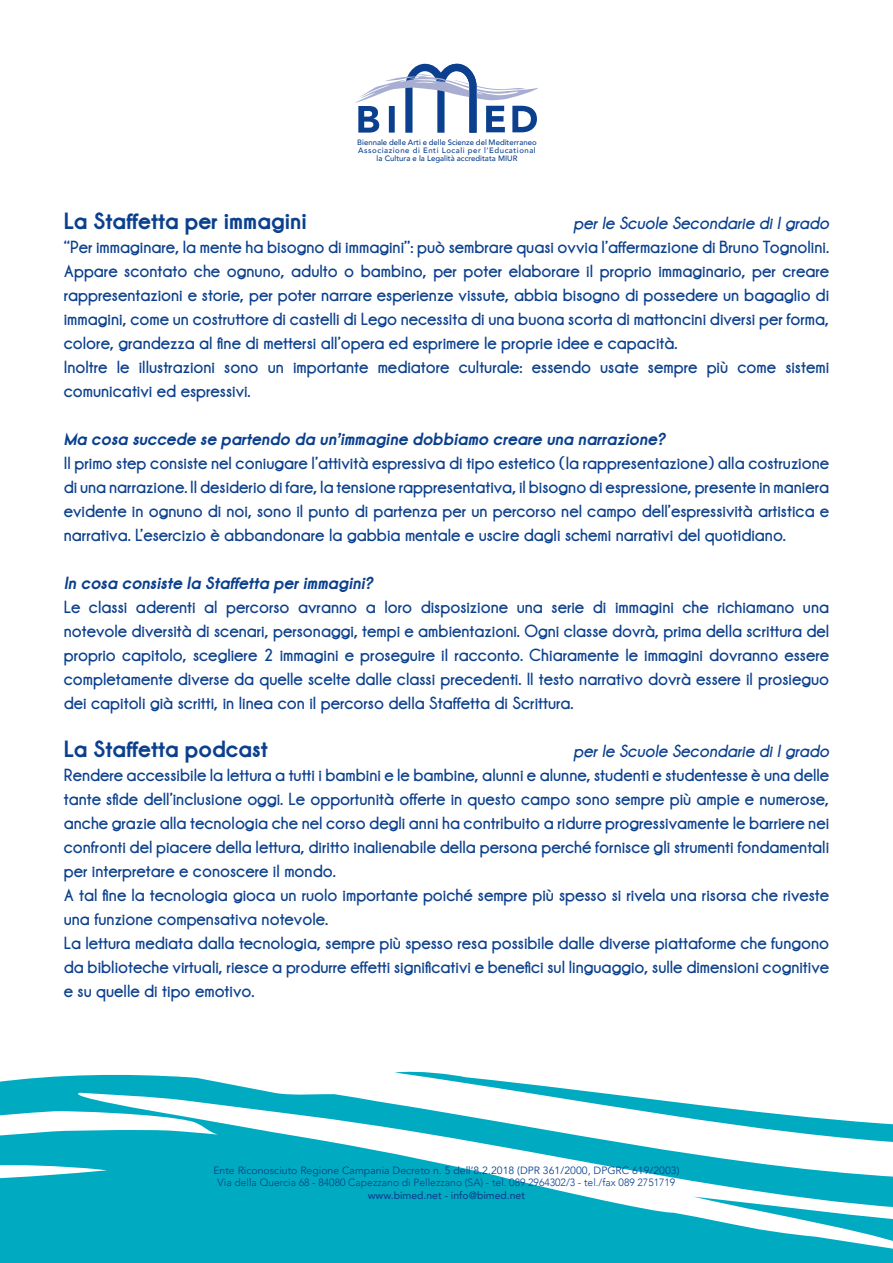
<style>
.page{position:relative;width:893px;height:1263px;background:#fff}
.page>*{position:absolute;margin:0;border:0;box-sizing:border-box;transform-origin:0 0}
.t1{font:700 24px "Champagne&Limousines Thick";color:#0b408e}
.t2{font:18px/24px "Champagne&Limousines Thick";color:#0b408e;text-align:justify}
.t3{font:italic 700 18px "Champagne&Limousines Thick";color:#0b408e}
.t4{font:italic 18px "Champagne&Limousines Thick";color:#0b408e}
.t5{font:300 10.5px "Avenir";color:#0b408e}
.t6{font:10.5px "Avenir";color:#0b408e}
.t7{font:500 10.5px "Avenir";color:#0b408e}
.t8{font:500 7.8px "Avenir";color:#0b408e}
.t9{font:500 7.8px "Avenir";letter-spacing:.07em;color:#0b408e}
</style>
<div class="page">
<svg style="left:0;top:1071px;width:893px;height:192px;fill:#00abc1"></svg>
<svg style="left:355px;top:63px;width:183px;height:70px"></svg>
<p class="t8" style="left:357px;top:136px;width:181px">Biennale delle Arti e delle Scienze del Mediterraneo</p>
<p class="t9" style="left:358px;top:144px;width:179px">Associazione di Enti Locali per l’Educational</p>
<p class="t8" style="left:377px;top:152px;width:142px">la Cultura e la Legalità accreditata MIUR</p>
<p class="t1" style="left:64px;top:206px;width:244px">La Staffetta per immagini</p>
<p class="t4" style="left:574px;top:213px;width:257px">per le Scuole Secondarie di I grado</p>
<p class="t2" style="left:64px;top:235px;width:767px">“Per immaginare, la mente ha bisogno di immagini”: può sembrare quasi ovvia l’affermazione di Bruno Tognolini.<br>Appare scontato che ognuno, adulto o bambino, per poter elaborare il proprio immaginario, per creare rappresentazioni e storie, per poter narrare esperienze vissute, abbia bisogno di possedere un bagaglio di immagini, come un costruttore di castelli di Lego necessita di una buona scorta di mattoncini diversi per forma, colore, grandezza al fine di mettersi all’opera ed esprimere le proprie idee e capacità.</p>
<p class="t2" style="left:64px;top:355px;width:767px">Inoltre le illustrazioni sono un importante mediatore culturale: essendo usate sempre più come sistemi comunicativi ed espressivi.</p>
<p class="t3" style="left:64px;top:428px;width:603px">Ma cosa succede se partendo da un’immagine dobbiamo creare una narrazione?</p>
<p class="t2" style="left:64px;top:451px;width:767px">Il primo step consiste nel coniugare l’attività espressiva di tipo estetico (la rappresentazione) alla costruzione di una narrazione. Il desiderio di fare, la tensione rappresentativa, il bisogno di espressione, presente in maniera evidente in ognuno di noi, sono il punto di partenza per un percorso nel campo dell’espressività artistica e narrativa. L’esercizio è abbandonare la gabbia mentale e uscire dagli schemi narrativi del quotidiano.</p>
<p class="t3" style="left:64px;top:572px;width:311px">In cosa consiste la Staffetta per immagini?</p>
<p class="t2" style="left:64px;top:595px;width:767px">Le classi aderenti al percorso avranno a loro disposizione una serie di immagini che richiamano una notevole diversità di scenari, personaggi, tempi e ambientazioni. Ogni classe dovrà, prima della scrittura del proprio capitolo, scegliere 2 immagini e proseguire il racconto. Chiaramente le immagini dovranno essere completamente diverse da quelle scelte dalle classi precedenti. Il testo narrativo dovrà essere il prosieguo dei capitoli già scritti, in linea con il percorso della Staffetta di Scrittura.</p>
<p class="t1" style="left:64px;top:734px;width:206px">La Staffetta podcast</p>
<p class="t4" style="left:574px;top:741px;width:257px">per le Scuole Secondarie di I grado</p>
<p class="t2" style="left:64px;top:763px;width:767px">Rendere accessibile la lettura a tutti i bambini e le bambine, alunni e alunne, studenti e studentesse è una delle tante sfide dell’inclusione oggi. Le opportunità offerte in questo campo sono sempre più ampie e numerose, anche grazie alla tecnologia che nel corso degli anni ha contribuito a ridurre progressivamente le barriere nei confronti del piacere della lettura, diritto inalienabile della persona perché fornisce gli strumenti fondamentali per interpretare e conoscere il mondo.</p>
<p class="t2" style="left:64px;top:883px;width:767px">A tal fine la tecnologia gioca un ruolo importante poiché sempre più spesso si rivela una risorsa che riveste una funzione compensativa notevole.</p>
<p class="t2" style="left:64px;top:931px;width:767px">La lettura mediata dalla tecnologia, sempre più spesso resa possibile dalle diverse piattaforme che fungono da biblioteche virtuali, riesce a produrre effetti significativi e benefici sul linguaggio, sulle dimensioni cognitive e su quelle di tipo emotivo.</p>
<p class="t6" style="left:213px;top:1164px;width:468px">Ente Riconosciuto Regione Campania Decreto n. 5 dell’8.2.2018 (DPR 361/2000, DPGRC 619/2003)</p>
<p class="t5" style="left:218px;top:1176px;width:459px">Via della Quercia 68 - 84080 Capezzano di Pellezzano (SA) - tel. 089 2964302/3 - tel./fax 089 2751719</p>
<p class="t7" style="left:368px;top:1186px;width:159px">www.bimed.net - info@bimed.net</p>
</div>
